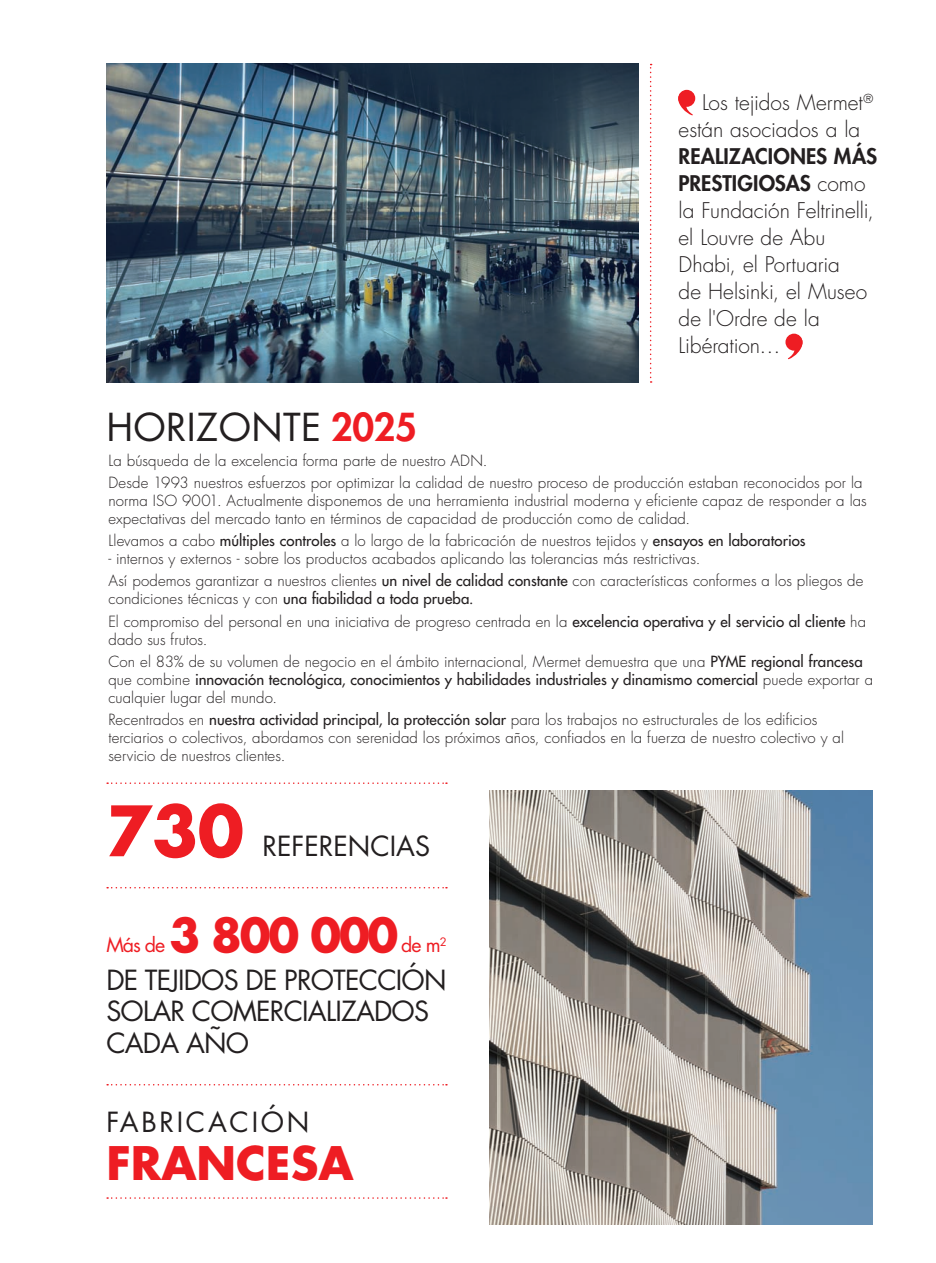
<style>
.page{position:relative;width:936px;height:1263px;background:#fff}
.page>*{position:absolute;margin:0;border:0;box-sizing:border-box;transform-origin:0 0}
.t1{font:700 67.5px "Futura";color:#ee1d23}
.t2{font:700 45px "Futura";color:#ee1d23}
.t3{font:37.5px "Futura";letter-spacing:.01em;color:#231f20}
.t4{font:27px/31.5px "Futura";letter-spacing:-.03em;color:#231f20}
.t5{font:27px "Futura";color:#231f20}
.t6{font:27px "Futura";letter-spacing:.1em;color:#231f20}
.t7{font:300 21px/27px "Futura";color:#231f20}
.t8{font:19.5px "Futura";letter-spacing:-.05em;color:#ee1d23}
.t9{font:300 15px/18px "Futura";letter-spacing:.005em;color:#231f20}
.s1{font-weight:800;color:#ee1d23}
.s2{font-weight:800}
.s3{font-weight:400}
</style>
<div class="page">
<svg style="left:650px;top:64px;width:1px;height:319px"></svg>
<img style="left:489px;top:791px;width:383px;height:434px">
<img style="left:106px;top:64px;width:532px;height:319px">
<svg style="left:107px;top:782px;width:340px;height:2px"></svg>
<svg style="left:107px;top:887px;width:340px;height:1px"></svg>
<svg style="left:107px;top:1084px;width:340px;height:1px"></svg>
<svg style="left:107px;top:1197px;width:340px;height:2px"></svg>
<div style="left:678px;top:90px;width:17px;height:17px;background:#ee1d23;border-radius:50%"></div>
<svg style="left:678px;top:91px;width:14px;height:24px"></svg>
<svg style="left:785px;top:334px;width:17px;height:17px"></svg>
<svg style="left:787px;top:335px;width:15px;height:24px"></svg>
<p class="t3" style="left:106px;top:402px;width:312px">HORIZONTE <span class="s1">2025</span></p>
<p class="t7" style="left:678px;top:89px;width:200px;text-indent:23px">Los tejidos Mermet<sup>® </sup>están asociados a la<br><span class="s2">REALIZACIONES MÁS<br>PRESTIGIOSAS</span> como la Fundación Feltrinelli, el Louvre de Abu<br>Dhabi, el Portuaria<br>de Helsinki, el Museo de l'Ordre de la<br>Libération…</p>
<p class="t9" style="left:108px;top:451px;width:380px">La búsqueda de la excelencia forma parte de nuestro ADN.</p>
<p class="t9" style="left:108px;top:474px;width:759px">Desde 1993 nuestros esfuerzos por optimizar la calidad de nuestro proceso de producción estaban reconocidos por la norma ISO 9001. Actualmente disponemos de una herramienta industrial moderna y eficiente capaz de responder a las expectativas del mercado tanto en términos de capacidad de producción como de calidad.</p>
<p class="t9" style="left:108px;top:532px;width:698px">Llevamos a cabo <span class="s3">múltiples controles</span> a lo largo de la fabricación de nuestros tejidos y <span class="s3">ensayos en laboratorios</span></p>
<p class="t9" style="left:108px;top:550px;width:593px">- internos y externos - sobre los productos acabados aplicando las tolerancias más restrictivas.</p>
<p class="t9" style="left:108px;top:572px;width:756px">Así podemos garantizar a nuestros clientes <span class="s3">un nivel de calidad constante</span> con características conformes a los pliegos de condiciones técnicas y con <span class="s3">una fiabilidad a toda prueba.</span></p>
<p class="t9" style="left:108px;top:612px;width:759px">El compromiso del personal en una iniciativa de progreso centrada en la <span class="s3">excelencia operativa y el servicio al cliente</span> ha dado sus frutos.</p>
<p class="t9" style="left:108px;top:652px;width:766px">Con el 83% de su volumen de negocio en el ámbito internacional, Mermet demuestra que una <span class="s3">PYME regional francesa </span>que combine <span class="s3">innovación tecnológica, conocimientos y habilidades industriales y dinamismo comercial</span> puede exportar a cualquier lugar del mundo.</p>
<p class="t9" style="left:108px;top:711px;width:737px">Recentrados en <span class="s3">nuestra actividad principal, la protección solar</span> para los trabajos no estructurales de los edificios terciarios o colectivos, abordamos con serenidad los próximos años, confiados en la fuerza de nuestro colectivo y al servicio de nuestros clientes.</p>
<p class="t1" style="left:106px;top:784px;width:139px">730</p>
<p class="t5" style="left:262px;top:828px;width:169px">REFERENCIAS</p>
<p class="t2" style="left:169px;top:904px;width:230px">3 800 000</p>
<p class="t8" style="left:106px;top:932px;width:61px">Más de</p>
<p class="t8" style="left:401px;top:932px;width:47px">de m<sup>2</sup></p>
<p class="t4" style="left:106px;top:964px;width:342px">DE TEJIDOS DE PROTECCIÓN<br>SOLAR COMERCIALIZADOS<br>CADA AÑO</p>
<p class="t6" style="left:106px;top:1104px;width:204px">FABRICACIÓN</p>
<p class="t2" style="left:106px;top:1132px;width:249px">FRANCESA</p>
</div>
